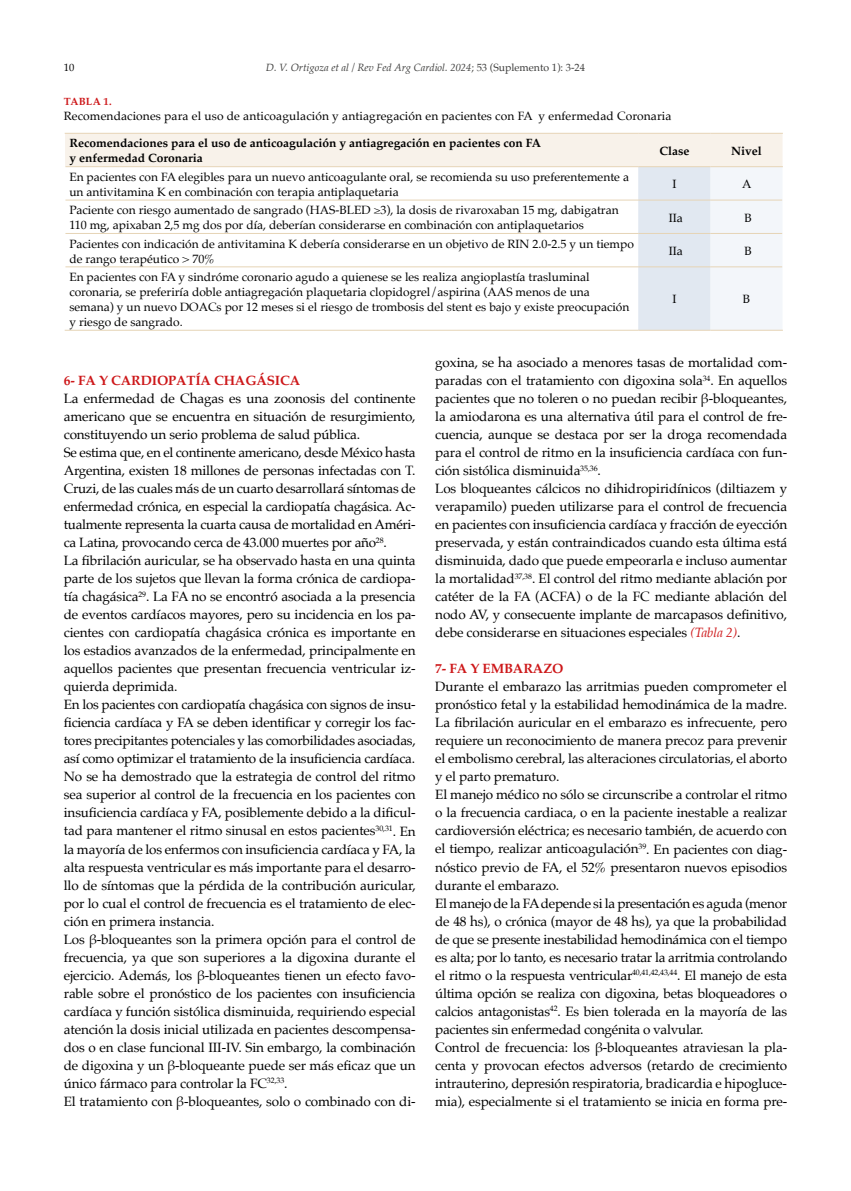
<style>
.page{position:relative;width:851px;height:1191px;background:#fff}
.page>*{position:absolute;margin:0;border:0;box-sizing:border-box;transform-origin:0 0}
.t1{font:13.5px/18px "Palatino";letter-spacing:-.01em;color:#000}
.t2{font:700 13.5px "Palatino";letter-spacing:-.01em;color:#cd1719}
.t3{font:12px/15px "Palatino";color:#000}
.t4{font:700 12px/15px "Palatino";color:#000}
.t5{font:italic 10.5px "Palatino";color:#3c3c3b}
.t6{font:700 10.5px "Palatino";letter-spacing:.01em;color:#cd1719}
.t7{font:10.5px "Palatino";color:#000}
.s1{font-style:normal}
.s2{font-style:italic;color:#cd1719}
</style>
<div class="page">
<svg style="left:65px;top:134px;width:717px;height:196px"></svg>
<hr style="left:65px;top:133px;width:573px;height:1px;background:#e6d4b6">
<hr style="left:638px;top:133px;width:72px;height:1px;background:#e6d4b6">
<hr style="left:710px;top:133px;width:72px;height:1px;background:#e6d4b6">
<hr style="left:65px;top:166px;width:573px;height:1px;background:#e6d4b6">
<hr style="left:638px;top:166px;width:72px;height:1px;background:#e6d4b6">
<hr style="left:710px;top:166px;width:72px;height:1px;background:#e6d4b6">
<hr style="left:65px;top:200px;width:573px;height:1px;background:#e6d4b6">
<hr style="left:638px;top:200px;width:72px;height:1px;background:#e6d4b6">
<hr style="left:710px;top:200px;width:72px;height:1px;background:#e6d4b6">
<hr style="left:65px;top:233px;width:573px;height:1px;background:#e6d4b6">
<hr style="left:638px;top:233px;width:72px;height:1px;background:#e6d4b6">
<hr style="left:710px;top:233px;width:72px;height:1px;background:#e6d4b6">
<hr style="left:65px;top:266px;width:573px;height:1px;background:#e6d4b6">
<hr style="left:638px;top:266px;width:72px;height:1px;background:#e6d4b6">
<hr style="left:710px;top:266px;width:72px;height:1px;background:#e6d4b6">
<hr style="left:65px;top:330px;width:573px;height:1px;background:#e6d4b6">
<hr style="left:638px;top:330px;width:72px;height:1px;background:#e6d4b6">
<hr style="left:710px;top:330px;width:72px;height:1px;background:#e6d4b6">
<p class="t7" style="left:64px;top:58px;width:12px">10</p>
<p class="t5" style="left:266px;top:58px;width:320px">D. V. Ortigoza et al / Rev Fed Arg Cardiol. 2024<span class="s1">; 53 (Suplemento 1): 3-24</span></p>
<p class="t6" style="left:64px;top:93px;width:49px">TABLA 1.</p>
<p class="t3" style="left:64px;top:109px;width:609px">Recomendaciones para el uso de anticoagulación y antiagregación en pacientes con FA y enfermedad Coronaria</p>
<p class="t4" style="left:69px;top:135px;width:473px">Recomendaciones para el uso de anticoagulación y antiagregación en pacientes con FA y enfermedad Coronaria</p>
<p class="t4" style="left:659px;top:143px;width:31px">Clase</p>
<p class="t4" style="left:731px;top:143px;width:32px">Nivel</p>
<p class="t3" style="left:69px;top:169px;width:561px">En pacientes con FA elegibles para un nuevo anticoagulante oral, se recomienda su uso preferentemente a un antivitamina K en combinación con terapia antiplaquetaria</p>
<p class="t3" style="left:672px;top:177px;width:6px">I</p>
<p class="t3" style="left:742px;top:177px;width:11px">A</p>
<p class="t3" style="left:69px;top:202px;width:550px">Paciente con riesgo aumentado de sangrado (HAS-BLED ≥3), la dosis de rivaroxaban 15 mg, dabigatran<br>110 mg, apixaban 2,5 mg dos por día, deberían considerarse en combinación con antiplaquetarios</p>
<p class="t3" style="left:668px;top:210px;width:16px">IIa</p>
<p class="t3" style="left:744px;top:210px;width:9px">B</p>
<p class="t3" style="left:69px;top:236px;width:566px">Pacientes con indicación de antivitamina K debería considerarse en un objetivo de RIN 2.0-2.5 y un tiempo de rango terapéutico &gt; 70%</p>
<p class="t3" style="left:668px;top:243px;width:16px">IIa</p>
<p class="t3" style="left:744px;top:243px;width:9px">B</p>
<p class="t3" style="left:69px;top:269px;width:561px">En pacientes con FA y sindróme coronario agudo a quienese se les realiza angioplastía trasluminal coronaria, se preferiría doble antiagregación plaquetaria clopidogrel/aspirina (AAS menos de una semana) y un nuevo DOACs por 12 meses si el riesgo de trombosis del stent es bajo y existe preocupación y riesgo de sangrado.</p>
<p class="t3" style="left:672px;top:292px;width:6px">I</p>
<p class="t3" style="left:742px;top:292px;width:9px">B</p>
<p class="t2" style="left:64px;top:369px;width:238px">6- FA Y CARDIOPATÍA CHAGÁSICA</p>
<p class="t1" style="left:64px;top:390px;width:353px">La enfermedad de Chagas es una zoonosis del continente americano que se encuentra en situación de resurgimiento, constituyendo un serio problema de salud pública.<br>Se estima que, en el continente americano, desde México hasta Argentina, existen 18 millones de personas infectadas con T.<br>Cruzi, de las cuales más de un cuarto desarrollará síntomas de enfermedad crónica, en especial la cardiopatía chagásica. Ac&shy;tualmente representa la cuarta causa de mortalidad en Améri&shy;ca Latina, provocando cerca de 43.000 muertes por año<sup>28</sup>.<br>La fibrilación auricular, se ha observado hasta en una quinta parte de los sujetos que llevan la forma crónica de cardiopa&shy;tía chagásica<sup>29</sup>. La FA no se encontró asociada a la presencia de eventos cardíacos mayores, pero su incidencia en los pa&shy;cientes con cardiopatía chagásica crónica es importante en los estadios avanzados de la enfermedad, principalmente en aquellos pacientes que presentan frecuencia ventricular iz&shy;quierda deprimida.<br>En los pacientes con cardiopatía chagásica con signos de insu&shy;ficiencia cardíaca y FA se deben identificar y corregir los fac&shy;tores precipitantes potenciales y las comorbilidades asociadas, así como optimizar el tratamiento de la insuficiencia cardíaca.<br>No se ha demostrado que la estrategia de control del ritmo sea superior al control de la frecuencia en los pacientes con insuficiencia cardíaca y FA, posiblemente debido a la dificul&shy;tad para mantener el ritmo sinusal en estos pacientes<sup>30,31</sup>. En la mayoría de los enfermos con insuficiencia cardíaca y FA, la alta respuesta ventricular es más importante para el desarro&shy;llo de síntomas que la pérdida de la contribución auricular, por lo cual el control de frecuencia es el tratamiento de elec&shy;ción en primera instancia.<br>Los β-bloqueantes son la primera opción para el control de frecuencia, ya que son superiores a la digoxina durante el ejercicio. Además, los β-bloqueantes tienen un efecto favo&shy;rable sobre el pronóstico de los pacientes con insuficiencia cardíaca y función sistólica disminuida, requiriendo especial atención la dosis inicial utilizada en pacientes descompensa&shy;dos o en clase funcional III-IV. Sin embargo, la combinación de digoxina y un β-bloqueante puede ser más eficaz que un único fármaco para controlar la FC<sup>32,33</sup>.<br>El tratamiento con β-bloqueantes, solo o combinado con di-</p>
<p class="t1" style="left:435px;top:354px;width:353px">goxina, se ha asociado a menores tasas de mortalidad com&shy;paradas con el tratamiento con digoxina sola<sup>34</sup>. En aquellos pacientes que no toleren o no puedan recibir β-bloqueantes, la amiodarona es una alternativa útil para el control de fre&shy;cuencia, aunque se destaca por ser la droga recomendada para el control de ritmo en la insuficiencia cardíaca con fun&shy;ción sistólica disminuida<sup>35,36</sup>.<br>Los bloqueantes cálcicos no dihidropiridínicos (diltiazem y verapamilo) pueden utilizarse para el control de frecuencia en pacientes con insuficiencia cardíaca y fracción de eyección preservada, y están contraindicados cuando esta última está disminuida, dado que puede empeorarla e incluso aumentar la mortalidad<sup>37,38</sup>. El control del ritmo mediante ablación por catéter de la FA (ACFA) o de la FC mediante ablación del nodo AV, y consecuente implante de marcapasos definitivo, debe considerarse en situaciones especiales <span class="s2">(Tabla 2)</span>.</p>
<p class="t2" style="left:435px;top:657px;width:130px">7- FA Y EMBARAZO</p>
<p class="t1" style="left:435px;top:678px;width:353px">Durante el embarazo las arritmias pueden comprometer el pronóstico fetal y la estabilidad hemodinámica de la madre.<br>La fibrilación auricular en el embarazo es infrecuente, pero requiere un reconocimiento de manera precoz para prevenir el embolismo cerebral, las alteraciones circulatorias, el aborto y el parto prematuro.<br>El manejo médico no sólo se circunscribe a controlar el ritmo o la frecuencia cardiaca, o en la paciente inestable a realizar cardioversión eléctrica; es necesario también, de acuerdo con el tiempo, realizar anticoagulación<sup>39</sup>. En pacientes con diag&shy;nóstico previo de FA, el 52% presentaron nuevos episodios durante el embarazo.<br>El manejo de la FA depende si la presentación es aguda (menor de 48 hs), o crónica (mayor de 48 hs), ya que la probabilidad de que se presente inestabilidad hemodinámica con el tiempo es alta; por lo tanto, es necesario tratar la arritmia controlando el ritmo o la respuesta ventricular<sup>40,41,42,43,44</sup>. El manejo de esta última opción se realiza con digoxina, betas bloqueadores o calcios antagonistas<sup>42</sup>. Es bien tolerada en la mayoría de las pacientes sin enfermedad congénita o valvular.<br>Control de frecuencia: los β-bloqueantes atraviesan la pla&shy;centa y provocan efectos adversos (retardo de crecimiento intrauterino, depresión respiratoria, bradicardia e hipogluce&shy;mia), especialmente si el tratamiento se inicia en forma pre-</p>
</div>
